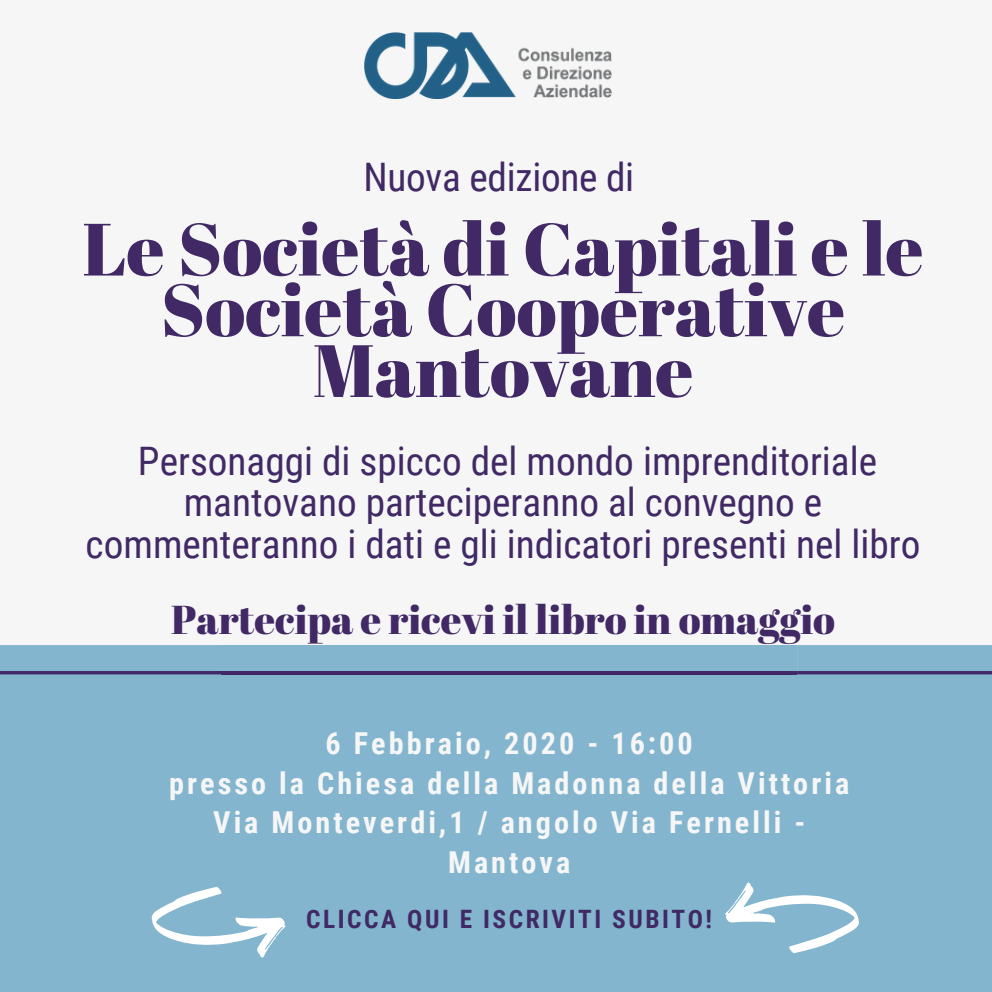
<style>
.page{position:relative;width:992px;height:992px;background:#f6f6f6}
.page>*{position:absolute;margin:0;border:0;box-sizing:border-box;transform-origin:0 0}
.t1{font:73.75px/60.8px "Abril Fatface";color:#402965;text-align:center}
.t2{font:40.25px "Abril Fatface";color:#402965}
.t3{font:39.25px/41px "Roboto Condensed";color:#402965;text-align:center}
.t4{font:700 30.25px/39.8px "Roboto Condensed";letter-spacing:.1em;color:#f6f6f6;text-align:center}
.t5{font:700 25.25px "Roboto Condensed";letter-spacing:.1em;color:#402965}
</style>
<div class="page">
<div style="left:221px;top:916px;width:576px;height:76px;background:#83b5ce"></div>
<div style="left:797px;top:645px;width:195px;height:26px;background:#83b5ce"></div>
<div style="left:797px;top:671px;width:195px;height:245px;background:#83b5ce"></div>
<div style="left:797px;top:916px;width:195px;height:76px;background:#83b5ce"></div>
<div style="left:221px;top:674px;width:576px;height:242px;background:#83b5ce"></div>
<div style="left:221px;top:645px;width:576px;height:26px;background:#83b5ce"></div>
<hr style="left:221px;top:671px;width:576px;height:3px;background:#402965">
<div style="left:0;top:645px;width:221px;height:26px;background:#83b5ce"></div>
<div style="left:0;top:671px;width:221px;height:245px;background:#83b5ce"></div>
<div style="left:0;top:916px;width:221px;height:76px;background:#83b5ce"></div>
<img style="left:364px;top:33px;width:248px;height:66px">
<svg style="left:152px;top:886px;width:134px;height:71px"></svg>
<svg style="left:725px;top:882px;width:134px;height:71px"></svg>
<p class="t3" style="left:363px;top:157px;width:272px">Nuova edizione di</p>
<h1 class="t1" style="left:82px;top:217px;width:843px">Le Società di Capitali e le<br>Società Cooperative<br>Mantovane</h1>
<p class="t3" style="left:86px;top:441px;width:836px">Personaggi di spicco del mondo imprenditoriale mantovano parteciperanno al convegno e commenteranno i dati e gli indicatori presenti nel libro</p>
<p class="t2" style="left:171px;top:591px;width:665px">Partecipa e ricevi il libro in omaggio</p>
<p class="t4" style="left:169px;top:724px;width:681px">6 Febbraio, 2020 - 16:00<br>presso la Chiesa della Madonna della Vittoria<br>Via Monteverdi,1 / angolo Via Fernelli -<br>Mantova</p>
<p class="t5" style="left:306px;top:904px;width:407px">CLICCA QUI E ISCRIVITI SUBITO!</p>
</div>
